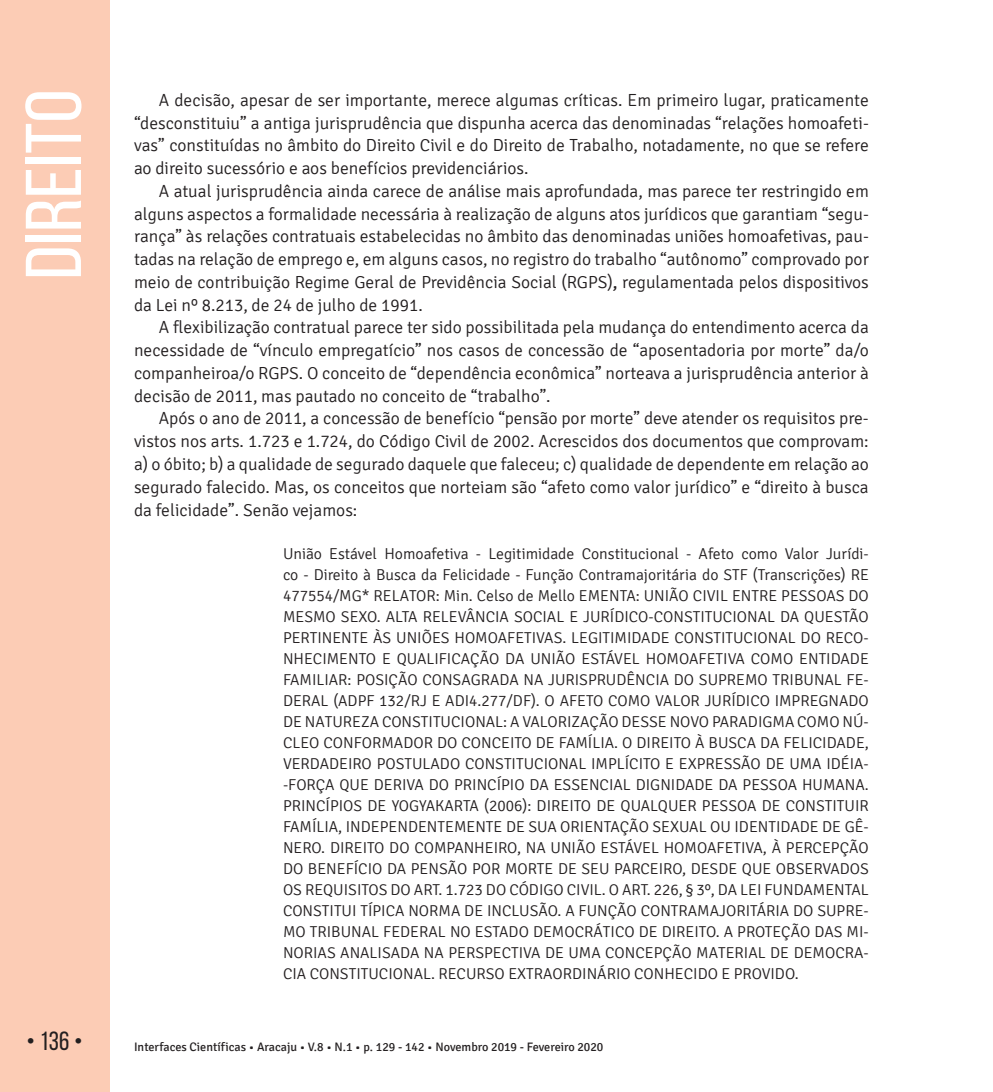
<style>
.page{position:relative;width:993px;height:1092px;background:#fff}
.page>*{position:absolute;margin:0;border:0;box-sizing:border-box;transform-origin:0 0}
.t1{font:78.75px "Bebas Neue";color:#fff;scale:1.09 1}
.t2{font:26.25px "Bebas Neue";color:#231f20}
.t3{font:300 17.5px/22.8px "Signika";color:#231f20;text-align:justify}
.t4{font:300 15.75px/21px "Signika";color:#231f20;text-align:justify}
.t5{font:12.25px "Signika";color:#231f20}
.s1{font-weight:400}
</style>
<div class="page">
<div style="left:0;top:0;width:109px;height:1091px;background:#fcccb5"></div>
<h1 class="t1" style="left:11px;top:279px;width:176px;rotate:-90deg">Direito</h1>
<p class="t3" style="left:134px;top:89px;width:736px;text-indent:25px">A decisão, apesar de ser importante, merece algumas críticas. Em primeiro lugar, praticamente “desconstituiu” a antiga jurisprudência que dispunha acerca das denominadas “relações homoafeti&shy;vas” constituídas no âmbito do Direito Civil e do Direito de Trabalho, notadamente, no que se refere ao direito sucessório e aos benefícios previdenciários.</p>
<p class="t3" style="left:134px;top:180px;width:736px;text-indent:25px">A atual jurisprudência ainda carece de análise mais aprofundada, mas parece ter restringido em alguns aspectos a formalidade necessária à realização de alguns atos jurídicos que garantiam “segu&shy;rança” às relações contratuais estabelecidas no âmbito das denominadas uniões homoafetivas, pau&shy;tadas na relação de emprego e, em alguns casos, no registro do trabalho “autônomo” comprovado por meio de contribuição Regime Geral de Previdência Social (RGPS)<span class="s1">,</span> regulamentada pelos dispositivos da Lei nº 8.213, de 24 de julho de 1991.</p>
<p class="t3" style="left:134px;top:316px;width:736px;text-indent:25px">A flexibilização contratual parece ter sido possibilitada pela mudança do entendimento acerca da necessidade de “vínculo empregatício” nos casos de concessão de “aposentadoria por morte” da/o companheiroa/o RGPS. O conceito de “dependência econômica” norteava a jurisprudência anterior à decisão de 2011, mas pautado no conceito de “trabalho”.</p>
<p class="t3" style="left:134px;top:407px;width:736px;text-indent:25px">Após o ano de 2011, a concessão de benefício “pensão por morte” deve atender os requisitos pre&shy;vistos nos arts. 1.723 e 1.724, do Código Civil de 2002. Acrescidos dos documentos que comprovam: a) o óbito; b) a qualidade de segurado daquele que faleceu; c) qualidade de dependente em relação ao segurado falecido. Mas, os conceitos que norteiam são “afeto como valor jurídico” e “direito à busca da felicidade”. Senão vejamos:</p>
<p class="t4" style="left:283px;top:543px;width:587px">União Estável Homoafetiva - Legitimidade Constitucional - Afeto como Valor Jurídi&shy;co - Direito à Busca da Felicidade - Função Contramajoritária do STF (Transcrições) RE 477554/MG* RELATOR: Min. Celso de Mello EMENTA: UNIÃO CIVIL ENTRE PESSOAS DO MESMO SEXO. ALTA RELEVÂNCIA SOCIAL E JURÍDICO-CONSTITUCIONAL DA QUESTÃO PERTINENTE ÀS UNIÕES HOMOAFETIVAS. LEGITIMIDADE CONSTITUCIONAL DO RECO-NHECIMENTO E QUALIFICAÇÃO DA UNIÃO ESTÁVEL HOMOAFETIVA COMO ENTIDADE FAMILIAR: POSIÇÃO CONSAGRADA NA JURISPRUDÊNCIA DO SUPREMO TRIBUNAL FE-DERAL (ADPF 132/RJ E ADI4.277/DF). O AFETO COMO VALOR JURÍDICO IMPREGNADO DE NATUREZA CONSTITUCIONAL: A VALORIZAÇÃO DESSE NOVO PARADIGMA COMO NÚ-CLEO CONFORMADOR DO CONCEITO DE FAMÍLIA. O DIREITO À BUSCA DA FELICIDADE, VERDADEIRO POSTULADO CONSTITUCIONAL IMPLÍCITO E EXPRESSÃO DE UMA IDÉIA--FORÇA QUE DERIVA DO PRINCÍPIO DA ESSENCIAL DIGNIDADE DA PESSOA HUMANA.<br>PRINCÍPIOS DE YOGYAKARTA (2006): DIREITO DE QUALQUER PESSOA DE CONSTITUIR FAMÍLIA, INDEPENDENTEMENTE DE SUA ORIENTAÇÃO SEXUAL OU IDENTIDADE DE GÊ-NERO. DIREITO DO COMPANHEIRO, NA UNIÃO ESTÁVEL HOMOAFETIVA, À PERCEPÇÃO DO BENEFÍCIO DA PENSÃO POR MORTE DE SEU PARCEIRO, DESDE QUE OBSERVADOS OS REQUISITOS DO ART. 1.723 DO CÓDIGO CIVIL. O ART. 226, § 3º, DA LEI FUNDAMENTAL CONSTITUI TÍPICA NORMA DE INCLUSÃO. A FUNÇÃO CONTRAMAJORITÁRIA DO SUPRE-MO TRIBUNAL FEDERAL NO ESTADO DEMOCRÁTICO DE DIREITO. A PROTEÇÃO DAS MI-NORIAS ANALISADA NA PERSPECTIVA DE UMA CONCEPÇÃO MATERIAL DE DEMOCRA-CIA CONSTITUCIONAL. RECURSO EXTRAORDINÁRIO CONHECIDO E PROVIDO.</p>
<h2 class="t2" style="left:26px;top:1026px;width:58px">• 136 •</h2>
<p class="t5" style="left:134px;top:1040px;width:471px">Interfaces Científicas • Aracaju • V.8 • N.1 • p. 129 - 142 • Novembro 2019 - Fevereiro 2020</p>
</div>
